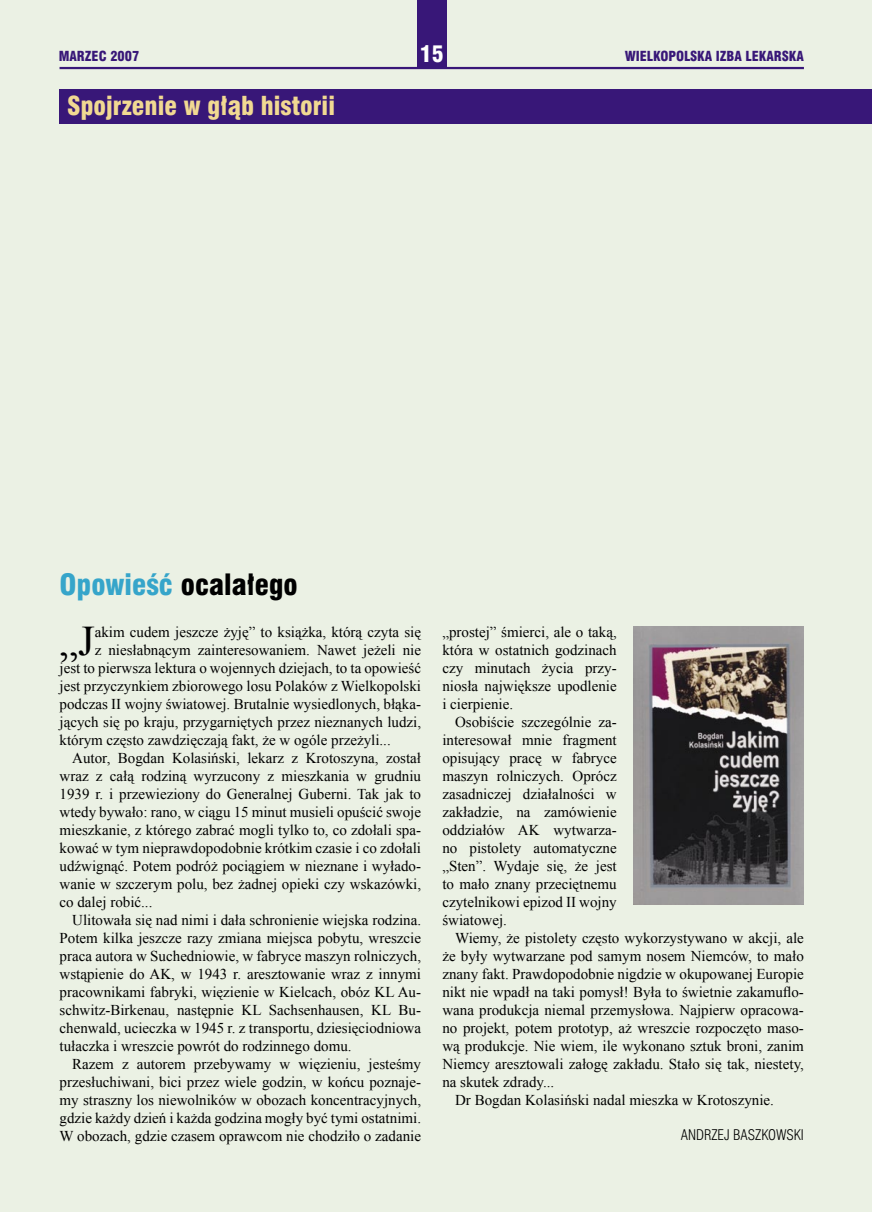
<style>
.page{position:relative;width:872px;height:1212px;background:#ebf1e4}
.page>*{position:absolute;margin:0;border:0;box-sizing:border-box;transform-origin:0 0}
.t1{font:42.15px "Times New Roman";color:#000}
.t2{font:27px "Swis 721 Blk Cn PL";color:#000}
.t3{font:24px "Swis 721 Blk Cn PL";color:#f1d992}
.t4{font:21px "Swis 721 Blk Cn PL";color:#fff}
.t5{font:15px/18px "Times New Roman";color:#000;text-align:justify}
.podpis_art_duzy{font:13.5px "Swis 721 Lt Cn PL";color:#000}
.t6{font:12.75px "Swis 721 Blk Cn PL";color:#381778}
.s1{color:#36a5ca}
</style>
<div class="page">
<div style="left:60px;top:89px;width:812px;height:34px;background:#381778"></div>
<img style="left:634px;top:627px;width:169px;height:278px">
<div style="left:417px;top:0;width:29px;height:68px;background:#381778"></div>
<hr style="left:60px;top:67px;width:744px;height:2px;background:#381778">
<p class="t6" style="left:59px;top:48px;width:82px">MARZEC 2007</p>
<p class="t4" style="left:420px;top:40px;width:25px">15</p>
<p class="t6" style="left:625px;top:48px;width:181px">WIELKOPOLSKA IZBA LEKARSKA</p>
<p class="t3" style="left:67px;top:90px;width:269px">Spojrzenie w głąb historii</p>
<p class="t2" style="left:60px;top:568px;width:240px"><span class="s1">Opowieść</span> ocalałego</p>
<p class="t1" style="left:60px;top:613px;width:37px">„J</p>
<p class="t5" style="left:95px;top:623px;width:328px">akim cudem jeszcze żyję” to książka, którą czyta się</p>
<p class="t5" style="left:95px;top:641px;width:328px">z niesłabnącym zainteresowaniem. Nawet jeżeli nie</p>
<p class="t5" style="left:60px;top:659px;width:363px">jest to pierwsza lektura o wojennych dziejach, to ta opowieść</p>
<p class="t5" style="left:60px;top:677px;width:363px">jest przyczynkiem zbiorowego losu Polaków z Wielkopolski</p>
<p class="t5" style="left:60px;top:695px;width:363px">podczas II wojny światowej. Brutalnie wysiedlonych, błąka-</p>
<p class="t5" style="left:60px;top:713px;width:363px">jących się po kraju, przygarniętych przez nieznanych ludzi,</p>
<p class="t5" style="left:60px;top:731px;width:333px">którym często zawdzięczają fakt, że w ogóle przeżyli...</p>
<p class="t5" style="left:60px;top:749px;width:363px;text-indent:13px">Autor, Bogdan Kolasiński, lekarz z Krotoszyna, został wraz z całą rodziną wyrzucony z mieszkania w grudniu 1939 r. i przewieziony do Generalnej Guberni. Tak jak to wtedy bywało: rano, w ciągu 15 minut musieli opuścić swoje mieszkanie, z którego zabrać mogli tylko to, co zdołali spa&shy;kować w tym nieprawdopodobnie krótkim czasie i co zdołali udźwignąć. Potem podróż pociągiem w nieznane i wyłado&shy;wanie w szczerym polu, bez żadnej opieki czy wskazówki, co dalej robić...</p>
<p class="t5" style="left:60px;top:911px;width:363px;text-indent:13px">Ulitowała się nad nimi i dała schronienie wiejska rodzina.<br>Potem kilka jeszcze razy zmiana miejsca pobytu, wreszcie praca autora w Suchedniowie, w fabryce maszyn rolniczych, wstąpienie do AK, w 1943 r. aresztowanie wraz z innymi pracownikami fabryki, więzienie w Kielcach, obóz KL Au&shy;schwitz-Birkenau, następnie KL Sachsenhausen, KL Bu&shy;chenwald, ucieczka w 1945 r. z transportu, dziesięciodniowa tułaczka i wreszcie powrót do rodzinnego domu.</p>
<p class="t5" style="left:60px;top:1055px;width:363px;text-indent:13px">Razem z autorem przebywamy w więzieniu, jesteśmy przesłuchiwani, bici przez wiele godzin, w końcu poznaje&shy;my straszny los niewolników w obozach koncentracyjnych, gdzie każdy dzień i każda godzina mogły być tymi ostatnimi.<br>W obozach, gdzie czasem oprawcom nie chodziło o zadanie</p>
<p class="t5" style="left:442px;top:623px;width:176px">„prostej” śmierci, ale o taką, która w ostatnich godzinach czy minutach życia przy&shy;niosła największe upodlenie i cierpienie.</p>
<p class="t5" style="left:442px;top:713px;width:176px;text-indent:13px">Osobiście szczególnie za&shy;interesował mnie fragment opisujący pracę w fabryce maszyn rolniczych. Oprócz zasadniczej działalności w zakładzie, na zamówienie oddziałów AK wytwarza&shy;no pistolety automatyczne „Sten”. Wydaje się, że jest to mało znany przeciętnemu czytelnikowi epizod II wojny światowej.</p>
<p class="t5" style="left:442px;top:929px;width:363px;text-indent:13px">Wiemy, że pistolety często wykorzystywano w akcji, ale że były wytwarzane pod samym nosem Niemców, to mało znany fakt. Prawdopodobnie nigdzie w okupowanej Europie nikt nie wpadł na taki pomysł! Była to świetnie zakamuflo&shy;wana produkcja niemal przemysłowa. Najpierw opracowa&shy;no projekt, potem prototyp, aż wreszcie rozpoczęto maso&shy;wą produkcje. Nie wiem, ile wykonano sztuk broni, zanim Niemcy aresztowali załogę zakładu. Stało się tak, niestety, na skutek zdrady...</p>
<p class="t5" style="left:455px;top:1091px;width:320px">Dr Bogdan Kolasiński nadal mieszka w Krotoszynie.</p>
<p class="podpis_art_duzy" style="left:681px;top:1126px;width:125px">ANDRZEJ BASZKOWSKI</p>
</div>
